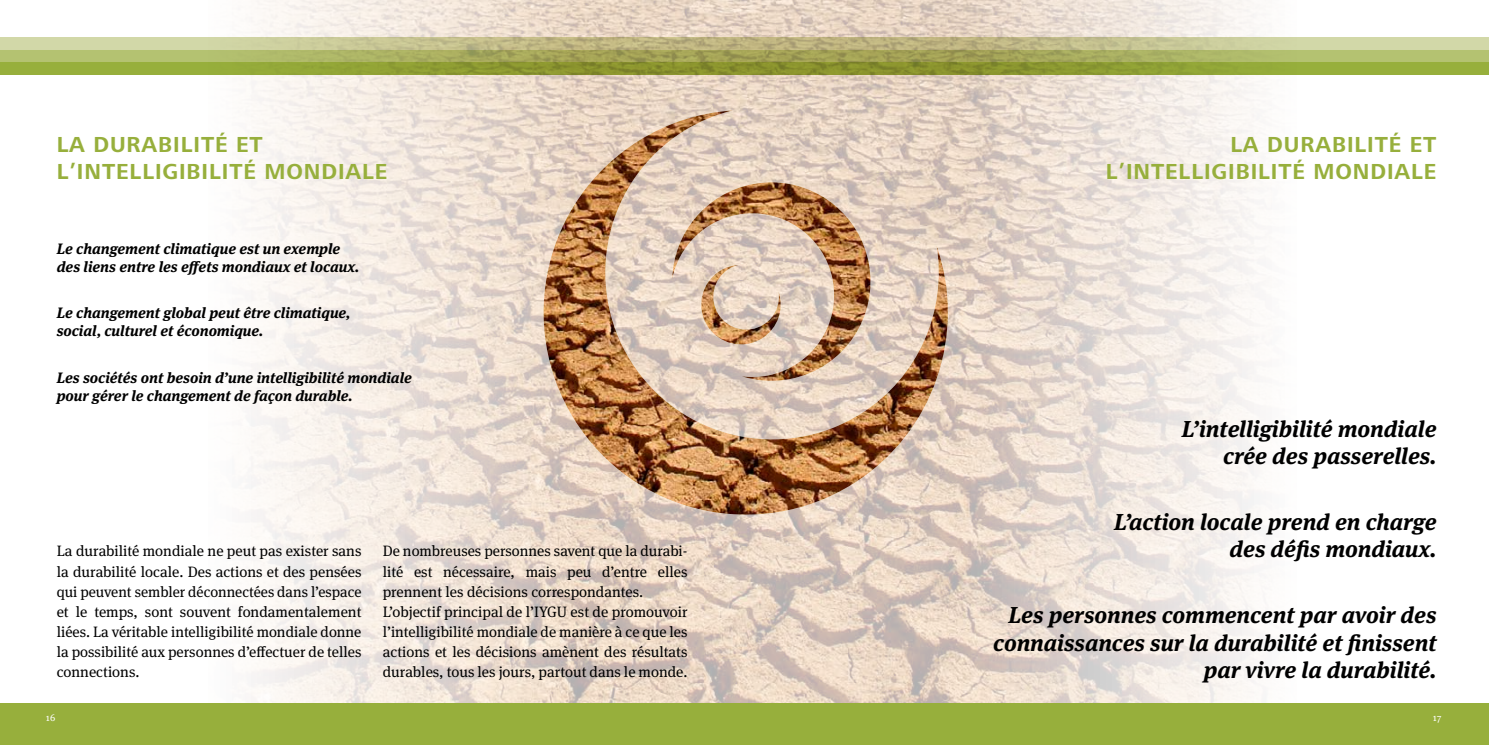
<style>
.page{position:relative;width:1489px;height:745px;background:#fff}
.page>*{position:absolute;margin:0;border:0;box-sizing:border-box;transform-origin:0 0}
.t1{font:italic 700 23px/27.5px "Meta Serif OT";color:#000;text-align:right}
.t2{font:700 22.5px/27px "Frutiger Next LT";letter-spacing:.04em;color:#97af3c}
.t3{font:15px/20px "Meta Serif OT";color:#000;text-align:justify}
.t4{font:italic 700 15px/18px "Meta Serif OT";color:#000}
.t5{font:10px "Meta Serif OT";color:#fff}
</style>
<div class="page">
<img style="left:0;top:0;width:1488px;height:703px">
<img style="left:515px;top:110px;width:452px;height:432px">
<div style="left:0;top:703px;width:1488px;height:41px;background:#97af3c"></div>
<svg style="left:0;top:62px;width:1488px;height:12px"></svg>
<svg style="left:0;top:49px;width:1488px;height:13px"></svg>
<svg style="left:0;top:37px;width:1488px;height:12px"></svg>
<h2 class="t2" style="left:57px;top:131px;width:332px">LA DURABILITÉ ET<br>L’INTELLIGIBILITÉ MONDIALE</h2>
<h2 class="t2" style="left:1105px;top:131px;width:332px;text-align:right">LA DURABILITÉ ET<br>L’INTELLIGIBILITÉ MONDIALE</h2>
<p class="t4" style="left:57px;top:239px;width:304px">Le changement climatique est un exemple des liens entre les effets mondiaux et locaux.</p>
<p class="t4" style="left:57px;top:304px;width:295px">Le changement global peut être climatique, social, culturel et économique.</p>
<p class="t4" style="left:57px;top:368px;width:356px">Les sociétés ont besoin d’une intelligibilité mondiale pour gérer le changement de façon durable.</p>
<p class="t3" style="left:57px;top:541px;width:306px">La durabilité mondiale ne peut pas exister sans la durabilité locale. Des actions et des pensées qui peuvent sembler déconnectées dans l’espace et le temps, sont souvent fondamentalement liées. La véritable intelligibilité mondiale donne la possibilité aux personnes d’effectuer de telles connections.</p>
<p class="t3" style="left:383px;top:541px;width:306px;text-align:left">De nombreuses personnes savent que la durabi&shy;lité est nécessaire, mais peu d’entre elles prennent les décisions correspondantes.<br>L’objectif principal de l’IYGU est de promouvoir l’intelligibilité mondiale de manière à ce que les actions et les décisions amènent des résultats durables, tous les jours, partout dans le monde.</p>
<h1 class="t1" style="left:1181px;top:415px;width:256px">L’intelligibilité mondiale crée des passerelles.</h1>
<h1 class="t1" style="left:1114px;top:508px;width:324px">L’action locale prend en charge des défis mondiaux.</h1>
<h1 class="t1" style="left:993px;top:601px;width:445px">Les personnes commencent par avoir des connaissances sur la durabilité et finissent par vivre la durabilité.</h1>
<p class="t5" style="left:46px;top:711px;width:11px">16</p>
<p class="t5" style="left:1432px;top:711px;width:10px">17</p>
</div>
